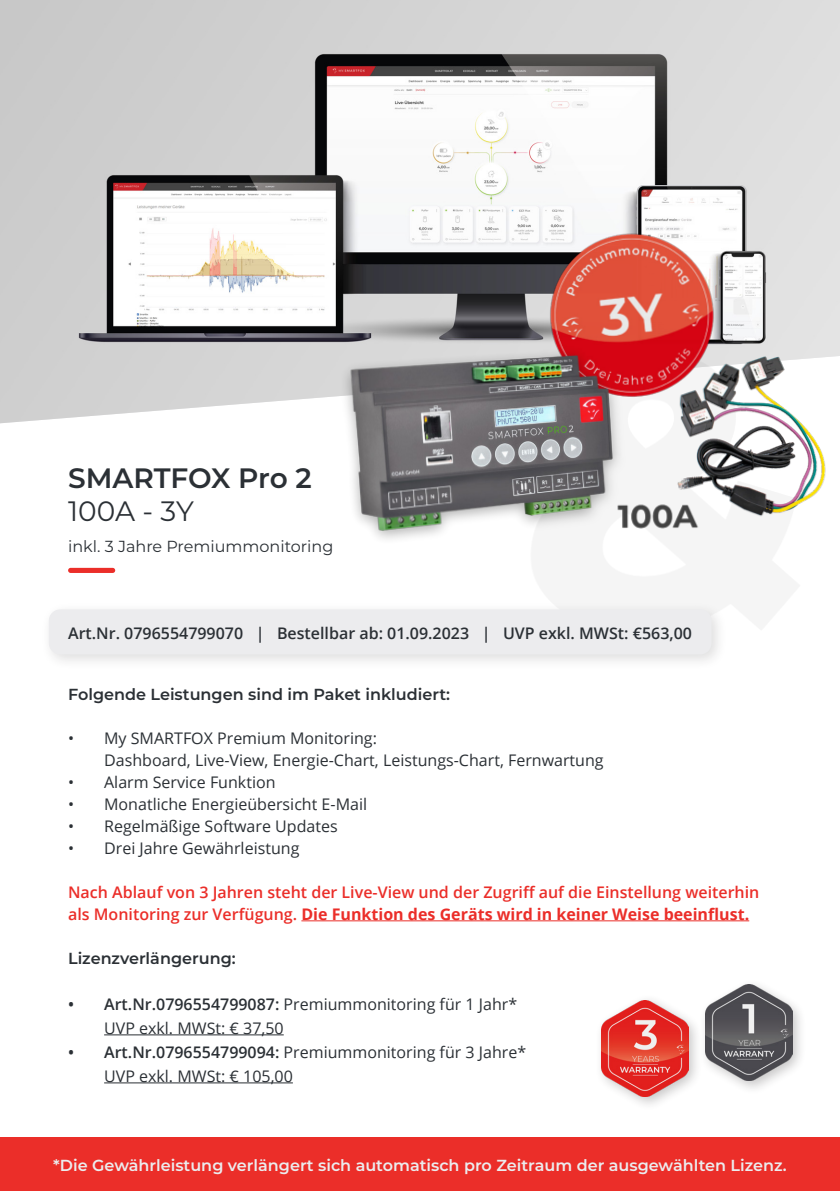
<style>
.page{position:relative;width:840px;height:1191px;background:#fff}
.page>*{position:absolute;margin:0;border:0;box-sizing:border-box;transform-origin:0 0}
.t1{font:600 28px/33.6px "Montserrat";letter-spacing:-.01em;color:#2b3035}
.t2{font:16px/24px "Open Sans";color:#2b3035}
.t3{font:600 16px/22px "Open Sans";color:#eb2e29}
.t4{font:600 16px "Montserrat";color:#ececee}
.t5{font:600 16px "Open Sans";color:#2b3035}
.t6{font:600 16px "Montserrat";color:#2b3035}
.t7{font:16px "Montserrat";color:#2b3035}
.s1{font-weight:400}
.s2{font-weight:700}
.s3{font-weight:600}
</style>
<div class="page">
<img style="left:0;top:0;width:839px;height:423px">
<div style="left:0;top:1137px;width:839px;height:54px;background:#eb2e29"></div>
<img style="left:339px;top:194px;width:500px;height:345px">
<div style="left:697px;top:978px;width:109px;height:117px;background:#231f20;opacity:.25"></div>
<img style="left:704px;top:984px;width:87px;height:97px">
<div style="left:594px;top:993px;width:108px;height:118px;background:#231f20;opacity:.25"></div>
<img style="left:601px;top:1000px;width:86px;height:96px">
<div style="left:41px;top:601px;width:686px;height:69px;background:#231f20;opacity:.15"></div>
<div style="left:49px;top:609px;width:662px;height:45px;background:#ececee;border-radius:11px"></div>
<hr style="left:301px;top:920px;width:447px;height:1px;background:#eb2e29">
<hr style="left:104px;top:1034px;width:179px;height:1px;background:#2b3035">
<hr style="left:104px;top:1082px;width:189px;height:1px;background:#2b3035">
<div style="left:68px;top:568px;width:47px;height:5px;background:#eb2e29;border-radius:3px"></div>
<p class="t1" style="left:68px;top:460px;width:245px">SMARTFOX Pro 2<br><span class="s1">100A - 3Y</span></p>
<p class="t7" style="left:68px;top:535px;width:267px">inkl. 3 Jahre Premiummonitoring</p>
<p class="t5" style="left:68px;top:622px;width:625px">Art.Nr. 0796554799070 | Bestellbar ab: 01.09.2023 | UVP exkl. MWSt: €563,00</p>
<p class="t6" style="left:68px;top:682px;width:383px">Folgende Leistungen sind im Paket inkludiert:</p>
<p class="t2" style="left:104px;top:726px;width:501px;line-height:22px;text-indent:-36px">• My SMARTFOX Premium Monitoring:<br>Dashboard, Live-View, Energie-Chart, Leistungs-Chart, Fernwartung</p>
<p class="t2" style="left:68px;top:769px;width:209px">• Alarm Service Funktion</p>
<p class="t2" style="left:68px;top:791px;width:300px">• Monatliche Energieübersicht E-Mail</p>
<p class="t2" style="left:68px;top:813px;width:271px">• Regelmäßige Software Updates</p>
<p class="t2" style="left:68px;top:835px;width:233px">• Drei Jahre Gewährleistung</p>
<p class="t3" style="left:68px;top:880px;width:692px">Nach Ablauf von 3 Jahren steht der Live-View und der Zugriff auf die Einstellung weiterhin als Monitoring zur Verfügung. <span class="s2">Die Funktion des Geräts wird in keiner Weise beeinflust.</span></p>
<p class="t6" style="left:68px;top:946px;width:169px">Lizenzverlängerung:</p>
<p class="t2" style="left:104px;top:991px;width:414px;text-indent:-36px"><span class="s3">• Art.Nr.0796554799087:</span> Premiummonitoring für 1 Jahr*<br>UVP exkl. MWSt: € 37,50</p>
<p class="t2" style="left:104px;top:1039px;width:423px;text-indent:-36px"><span class="s3">• Art.Nr.0796554799094:</span> Premiummonitoring für 3 Jahre*<br>UVP exkl. MWSt: € 105,00</p>
<p class="t4" style="left:53px;top:1153px;width:734px">*Die Gewährleistung verlängert sich automatisch pro Zeitraum der ausgewählten Lizenz.</p>
</div>
